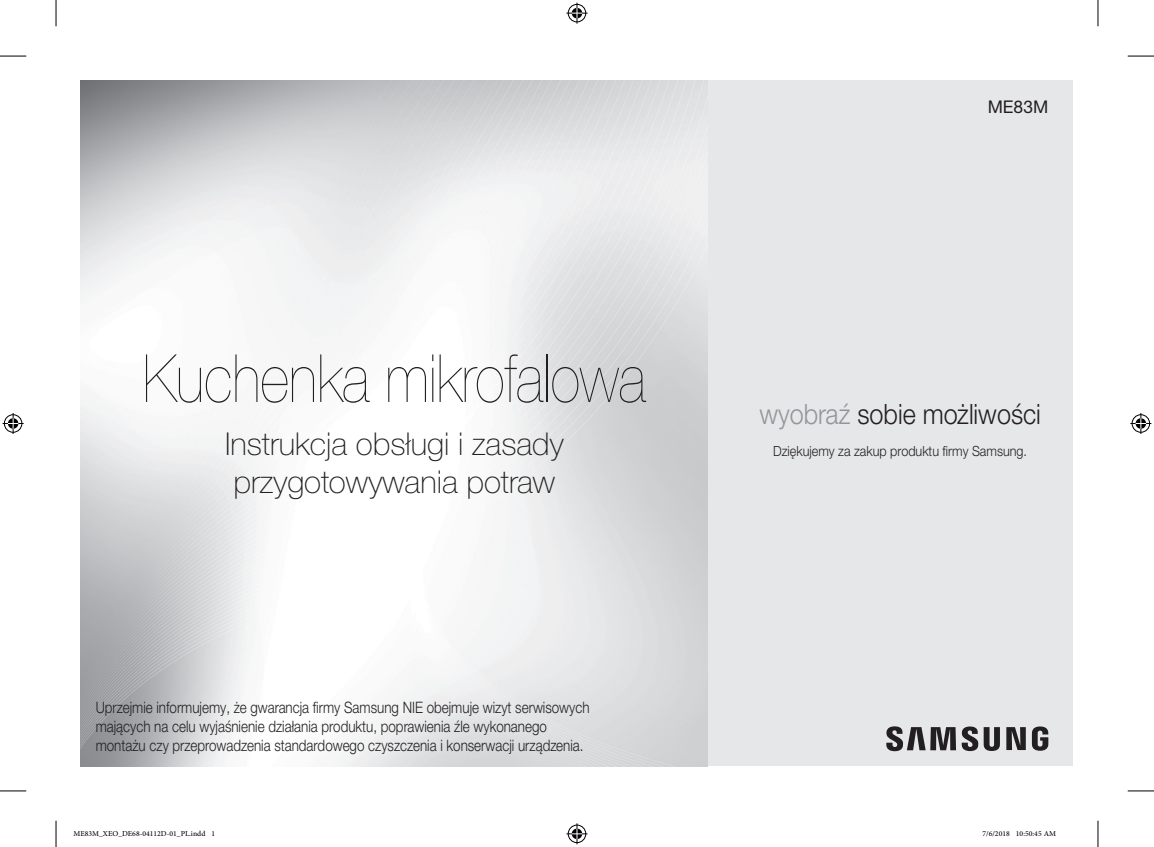
<style>
.page{position:relative;width:1154px;height:847px;background:#fff}
.page>*{position:absolute;margin:0;border:0;box-sizing:border-box;transform-origin:0 0}
.t1{font:200 66.5px "Helvetica Neue LTW1 G";color:#231f20;scale:.85 1}
.t2{font:100 31.5px/37.8px "Helvetica Neue LTW1 G";color:#231f20}
.t3{font:300 28px "Helvetica Neue LTW1 G";color:#231f20;scale:.9 1}
.t4{font:17.5px "Helvetica Neue LTW1 G";color:#231f20}
.t5{font:300 15.75px/18.9px "Helvetica Neue LTW1 G";color:#231f20;scale:.85 1}
.t6{font:300 14px "Helvetica Neue LTW1 G";color:#231f20;scale:.9 1}
.t7{font:10.5px "Adobe Arabic";color:#000}
.s1{color:#939598}
</style>
<div class="page">
<div style="left:394px;top:81px;width:679px;height:684px;background:#e6e7e9"></div>
<img style="left:81px;top:81px;width:626px;height:684px">
<svg style="left:1006px;top:727px;width:20px;height:22px"></svg>
<svg style="left:886px;top:726px;width:70px;height:25px"></svg>
<svg style="left:962px;top:726px;width:38px;height:24px"></svg>
<svg style="left:1032px;top:726px;width:16px;height:24px"></svg>
<svg style="left:0;top:56px;width:26px;height:1px"></svg>
<svg style="left:1128px;top:56px;width:26px;height:1px"></svg>
<svg style="left:0;top:790px;width:26px;height:1px"></svg>
<svg style="left:1128px;top:790px;width:26px;height:1px"></svg>
<svg style="left:56px;top:0;width:1px;height:26px"></svg>
<svg style="left:56px;top:820px;width:1px;height:26px"></svg>
<svg style="left:1097px;top:0;width:1px;height:26px"></svg>
<svg style="left:1097px;top:820px;width:1px;height:26px"></svg>
<svg style="left:566px;top:3px;width:21px;height:21px"></svg>
<svg style="left:566px;top:823px;width:21px;height:21px"></svg>
<svg style="left:3px;top:413px;width:21px;height:21px"></svg>
<svg style="left:1130px;top:413px;width:21px;height:21px"></svg>
<h1 class="t1" style="left:143px;top:339px;width:593px">Kuchenka mikrofalowa</h1>
<h2 class="t2" style="left:225px;top:424px;width:340px">Instrukcja obsługi i zasady przygotowywania potraw</h2>
<p class="t5" style="left:96px;top:697px;width:582px">Uprzejmie informujemy, że gwarancja firmy Samsung NIE obejmuje wizyt serwisowych mających na celu wyjaśnienie działania produktu, poprawienia źle wykonanego montażu czy przeprowadzenia standardowego czyszczenia i konserwacji urządzenia.</p>
<p class="t4" style="left:988px;top:96px;width:62px">ME83M</p>
<h3 class="t3" style="left:759px;top:397px;width:314px"><span class="s1">wyobraź</span> sobie możliwości</h3>
<p class="t6" style="left:773px;top:442px;width:284px">Dziękujemy za zakup produktu firmy Samsung.</p>
<p class="t7" style="left:74px;top:826px;width:143px">ME83M_XEO_DE68-04112D-01_PL.indd 1</p>
<p class="t7" style="left:982px;top:826px;width:75px">7/6/2018 10:50:45 AM</p>
</div>
